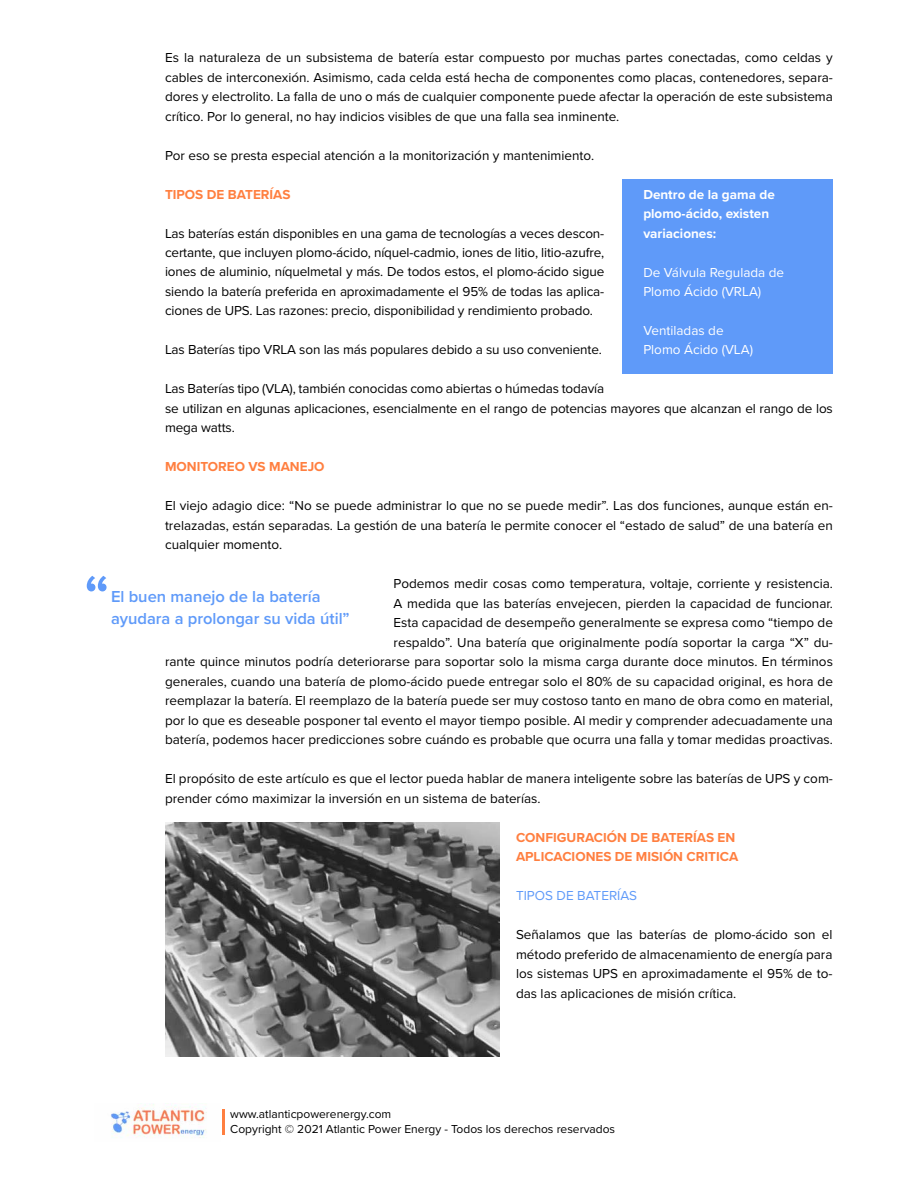
<style>
.page{position:relative;width:918px;height:1188px;background:#fff}
.page>*{position:absolute;margin:0;border:0;box-sizing:border-box;transform-origin:0 0}
.t1{font:600 60px "Proxima Nova";color:#5f9af9}
.t2{font:600 16.5px "Proxima Nova";color:#5f9af9}
.t3{font:13.5px/19.5px "Proxima Nova";color:#000;text-align:justify}
.t4{font:700 13.5px/19.5px "Proxima Nova";color:#ff7f40}
.t5{font:13.5px/19.5px "Proxima Nova";color:#fff}
.t6{font:700 13.5px/19.5px "Proxima Nova";color:#fff}
.t7{font:13.5px "Proxima Nova";color:#5f9af9}
.t8{font:12px/15px "Proxima Nova";color:#000}
</style>
<div class="page">
<hr style="left:222px;top:1110px;width:3px;height:25px;background:#ff7f40">
<img style="left:111px;top:1104px;width:96px;height:34px">
<div style="left:622px;top:179px;width:211px;height:195px;background:#5f9af9"></div>
<img style="left:165px;top:823px;width:334px;height:234px">
<p class="t3" style="left:165px;top:47px;width:669px">Es la naturaleza de un subsistema de batería estar compuesto por muchas partes conectadas, como celdas y cables de interconexión. Asimismo, cada celda está hecha de componentes como placas, contenedores, separa&shy;dores y electrolito. La falla de uno o más de cualquier componente puede afectar la operación de este subsistema crítico. Por lo general, no hay indicios visibles de que una falla sea inminente.</p>
<p class="t3" style="left:165px;top:145px;width:431px">Por eso se presta especial atención a la monitorización y mantenimiento.</p>
<p class="t4" style="left:165px;top:184px;width:127px">TIPOS DE BATERÍAS</p>
<p class="t3" style="left:165px;top:223px;width:441px">Las baterías están disponibles en una gama de tecnologías a veces descon&shy;certante, que incluyen plomo-ácido, níquel-cadmio, iones de litio, litio-azufre, iones de aluminio, níquelmetal y más. De todos estos, el plomo-ácido sigue siendo la batería preferida en aproximadamente el 95% de todas las aplica&shy;ciones de UPS. Las razones: precio, disponibilidad y rendimiento probado.</p>
<p class="t3" style="left:165px;top:340px;width:438px">Las Baterías tipo VRLA son las más populares debido a su uso conveniente.</p>
<p class="t3" style="left:165px;top:379px;width:669px;text-align:left">Las Baterías tipo (VLA), también conocidas como abiertas o húmedas todavía<br>se utilizan en algunas aplicaciones, esencialmente en el rango de potencias mayores que alcanzan el rango de los mega watts.</p>
<p class="t4" style="left:165px;top:457px;width:161px">MONITOREO VS MANEJO</p>
<p class="t3" style="left:165px;top:496px;width:669px">El viejo adagio dice: “No se puede administrar lo que no se puede medir”. Las dos funciones, aunque están en&shy;trelazadas, están separadas. La gestión de una batería le permite conocer el “estado de salud” de una batería en cualquier momento.</p>
<p class="t3" style="left:165px;top:574px;width:670px;text-align:right">Podemos medir cosas como temperatura, voltaje, corriente y resistencia.<br>A medida que las baterías envejecen, pierden la capacidad de funcionar.<br>Esta capacidad de desempeño generalmente se expresa como “tiempo de<br>respaldo”. Una batería que originalmente podía soportar la carga “X” du-<br>rante quince minutos podría deteriorarse para soportar solo la misma carga durante doce minutos. En términos generales, cuando una batería de plomo-ácido puede entregar solo el 80% de su capacidad original, es hora de reemplazar la batería. El reemplazo de la batería puede ser muy costoso tanto en mano de obra como en material, por lo que es deseable posponer tal evento el mayor tiempo posible. Al medir y comprender adecuadamente una batería, podemos hacer predicciones sobre cuándo es probable que ocurra una falla y tomar medidas proactivas.</p>
<p class="t3" style="left:165px;top:769px;width:669px">El propósito de este artículo es que el lector pueda hablar de manera inteligente sobre las baterías de UPS y com&shy;prender cómo maximizar la inversión en un sistema de baterías.</p>
<p class="t4" style="left:516px;top:827px;width:224px">CONFIGURACIÓN DE BATERÍAS EN<br>APLICACIONES DE MISIÓN CRITICA</p>
<p class="t7" style="left:516px;top:886px;width:123px">TIPOS DE BATERÍAS</p>
<p class="t3" style="left:516px;top:925px;width:318px">Señalamos que las baterías de plomo-ácido son el método preferido de almacenamiento de energía para los sistemas UPS en aproximadamente el 95% de to&shy;das las aplicaciones de misión crítica.</p>
<p class="t6" style="left:643px;top:184px;width:133px">Dentro de la gama de plomo-ácido, existen variaciones:</p>
<p class="t5" style="left:643px;top:262px;width:142px">De Válvula Regulada de<br>Plomo Ácido (VRLA)</p>
<p class="t5" style="left:643px;top:320px;width:111px">Ventiladas de<br>Plomo Ácido (VLA)</p>
<h1 class="t1" style="left:84px;top:552px;width:27px">“</h1>
<p class="t2" style="left:111px;top:584px;width:211px">El buen manejo de la batería</p>
<p class="t2" style="left:111px;top:606px;width:240px">ayudara a prolongar su vida útil”</p>
<p class="t8" style="left:230px;top:1106px;width:386px">www.atlanticpowerenergy.com<br>Copyright © 2021 Atlantic Power Energy - Todos los derechos reservados</p>
</div>
